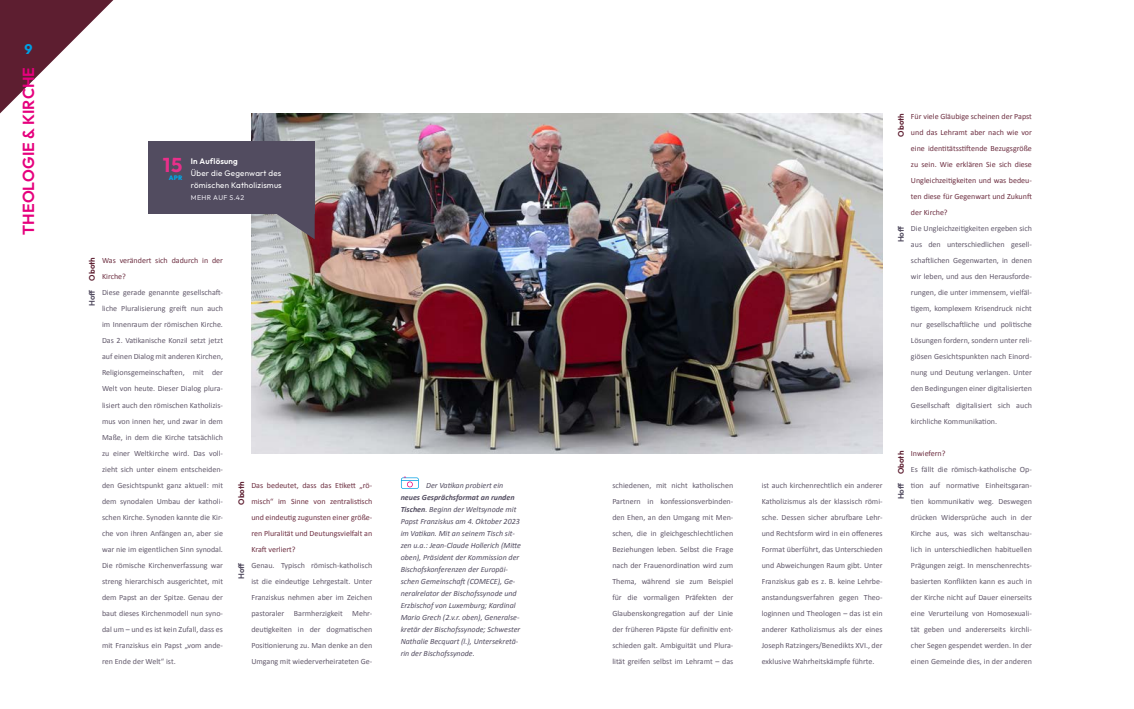
<style>
.page{position:relative;width:1134px;height:709px;background:#fff}
.page>*{position:absolute;margin:0;border:0;box-sizing:border-box;transform-origin:0 0}
.t1{font:700 20px "Outfit";color:#e8308a}
.t2{font:600 16px "Outfit";letter-spacing:.01em;color:#e6007d}
.t3{font:700 14px "Outfit";color:#009fe3}
.t4{font:8px/16px "Calibri";color:#62596b;text-align:justify}
.t5{font:italic 8px/12px "Calibri";color:#524c60}
.t6{font:8px/16px "Calibri";color:#6e3042;text-align:justify}
.t7{font:8px/12px "Outfit";letter-spacing:.025em;color:#fff}
.t8{font:600 8px "Outfit";color:#5d1e30}
.t9{font:600 8px "Outfit";letter-spacing:-.005em;color:#524c60}
.t10{font:600 8px "Outfit";letter-spacing:.025em;color:#fff}
.t11{font:7px "Outfit";letter-spacing:.05em;color:#e3e1e9}
.t12{font:800 6.4px "Outfit";color:#00a8e7}
.s1{font-weight:700}
.s2{color:#524c60}
</style>
<div class="page">
<svg style="left:0;top:0;width:114px;height:114px"></svg>
<img style="left:251px;top:113px;width:632px;height:340px">
<svg style="left:401px;top:476px;width:18px;height:13px"></svg>
<div style="left:148px;top:142px;width:167px;height:72px;background:#524c60"></div>
<svg style="left:276px;top:214px;width:39px;height:25px"></svg>
<h3 class="t3" style="left:24px;top:41px;width:10px">9</h3>
<h2 class="t2" style="left:19px;top:235px;width:168px;rotate:-90deg">Theologie &amp; Kirche</h2>
<h1 class="t1" style="left:163px;top:153px;width:21px">15</h1>
<p class="t12" style="left:169px;top:174px;width:15px">APR</p>
<p class="t10" style="left:191px;top:157px;width:49px">In Auflösung</p>
<p class="t7" style="left:191px;top:167px;width:92px">Über die Gegenwart des römischen Katholizismus</p>
<p class="t11" style="left:191px;top:193px;width:55px">MEHR AUF S.42</p>
<p class="t8" style="left:88px;top:280px;width:25px;rotate:-90deg">Oboth</p>
<p class="t6" style="left:102px;top:252px;width:122px">Was verändert sich dadurch in der<br>Kirche?</p>
<p class="t4" style="left:102px;top:284px;width:122px">Diese gerade genannte gesellschaft&shy;liche Pluralisierung greift nun auch im Innenraum der römischen Kirche.<br>Das 2. Vatikanische Konzil setzt jetzt auf einen Dialog mit anderen Kirchen, Religionsgemeinschaften, mit der Welt von heute. Dieser Dialog plura&shy;lisiert auch den römischen Katholizis&shy;mus von innen her, und zwar in dem Maße, in dem die Kirche tatsächlich zu einer Weltkirche wird. Das voll&shy;zieht sich unter einem entscheiden&shy;den Gesichtspunkt ganz aktuell: mit dem synodalen Umbau der katholi&shy;schen Kirche. Synoden kannte die Kir&shy;che von ihren Anfängen an, aber sie war nie im eigentlichen Sinn synodal.<br>Die römische Kirchenverfassung war streng hierarchisch ausgerichtet, mit dem Papst an der Spitze. Genau der baut dieses Kirchenmodell nun syno&shy;dal um – und es ist kein Zufall, dass es mit Franziskus ein Papst „vom ande&shy;ren Ende der Welt“ ist.</p>
<p class="t9" style="left:88px;top:306px;width:18px;rotate:-90deg">Hoff</p>
<p class="t8" style="left:237px;top:504px;width:25px;rotate:-90deg">Oboth</p>
<p class="t6" style="left:251px;top:476px;width:122px">Das bedeutet, dass das Etikett „rö&shy;misch“ im Sinne von zentralistisch und eindeutig zugunsten einer größe&shy;ren Pluralität und Deutungsvielfalt an Kraft verliert?</p>
<p class="t4" style="left:251px;top:556px;width:122px">Genau. Typisch römisch-katholisch ist die eindeutige Lehrgestalt. Unter Franziskus nehmen aber im Zeichen pastoraler Barmherzigkeit Mehr&shy;deutigkeiten in der dogmatischen Positionierung zu. Man denke an den Umgang mit wiederverheirateten Ge-</p>
<p class="t9" style="left:237px;top:579px;width:18px;rotate:-90deg">Hoff</p>
<p class="t5" style="left:426px;top:479px;width:79px">Der Vatikan probiert ein</p>
<p class="t5" style="left:401px;top:491px;width:122px"><span class="s1">neues Gesprächsformat an runden Tischen</span>. Beginn der Weltsynode mit Papst Franziskus am 4. Oktober 2023 im Vatikan. Mit an seinem Tisch sit&shy;zen u.a.: Jean-Claude Hollerich (Mitte oben), Präsident der Kommission der Bischofskonferenzen der Europäi&shy;schen Gemeinschaft (COMECE), Ge&shy;neralrelator der Bischofssynode und Erzbischof von Luxemburg; Kardinal Mario Grech (2.v.r. oben), Generalse&shy;kretär der Bischofssynode; Schwester Nathalie Becquart (l.), Untersekretä&shy;rin der Bischofssynode.</p>
<p class="t4" style="left:612px;top:476px;width:122px">schiedenen, mit nicht katholischen Partnern in konfessionsverbinden&shy;den Ehen, an den Umgang mit Men&shy;schen, die in gleichgeschlechtlichen Beziehungen leben. Selbst die Frage nach der Frauenordination wird zum Thema, während sie zum Beispiel für die vormaligen Präfekten der Glaubenskongregation auf der Linie der früheren Päpste für definitiv ent&shy;schieden galt. Ambiguität und Plura&shy;lität greifen selbst im Lehramt – das</p>
<p class="t4" style="left:762px;top:476px;width:122px">ist auch kirchenrechtlich ein anderer Katholizismus als der klassisch römi&shy;sche. Dessen sicher abrufbare Lehr&shy;und Rechtsform wird in ein offeneres Format überführt, das Unterschieden und Abweichungen Raum gibt. Unter Franziskus gab es z. B. keine Lehrbe&shy;anstandungsverfahren gegen Theo&shy;loginnen und Theologen – das ist ein anderer Katholizismus als der eines Joseph Ratzingers/Benedikts XVI., der exklusive Wahrheitskämpfe führte.</p>
<p class="t8" style="left:896px;top:136px;width:25px;rotate:-90deg">Oboth</p>
<p class="t6" style="left:911px;top:108px;width:122px">Für viele Gläubige scheinen der Papst und das Lehramt aber nach wie vor eine identitätsstiftende Bezugsgröße zu sein. Wie erklären Sie sich diese Ungleichzeitigkeiten und was bedeu&shy;ten diese für Gegenwart und Zukunft der Kirche?</p>
<p class="t4" style="left:911px;top:220px;width:122px">Die Ungleichzeitigkeiten ergeben sich aus den unterschiedlichen gesell&shy;schaftlichen Gegenwarten, in denen wir leben, und aus den Herausforde&shy;rungen, die unter immensem, vielfäl&shy;tigem, komplexem Krisendruck nicht nur gesellschaftliche und politische Lösungen fordern, sondern unter reli&shy;giösen Gesichtspunkten nach Einord&shy;nung und Deutung verlangen. Unter den Bedingungen einer digitalisierten Gesellschaft digitalisiert sich auch kirchliche Kommunikation.</p>
<p class="t6" style="left:911px;top:444px;width:36px">Inwiefern?</p>
<p class="t4" style="left:911px;top:460px;width:122px">Es fällt die römisch-katholische Op&shy;tion auf normative Einheitsgaran&shy;tien kommunikativ weg. Deswegen drücken Widersprüche auch in der Kirche aus, was sich weltanschau&shy;lich in unterschiedlichen habituellen Prägungen zeigt. In menschenrechts&shy;basierten Konflikten kann es auch in der Kirche nicht auf Dauer einerseits eine Verurteilung von Homosexuali&shy;tät geben und andererseits kirchli&shy;cher Segen gespendet werden. In der einen Gemeinde dies, in der anderen</p>
<p class="t9" style="left:896px;top:242px;width:18px;rotate:-90deg">Hoff</p>
<p class="t8" style="left:896px;top:499px;width:50px;rotate:-90deg"><span class="s2">Hoff</span> Oboth</p>
</div>
